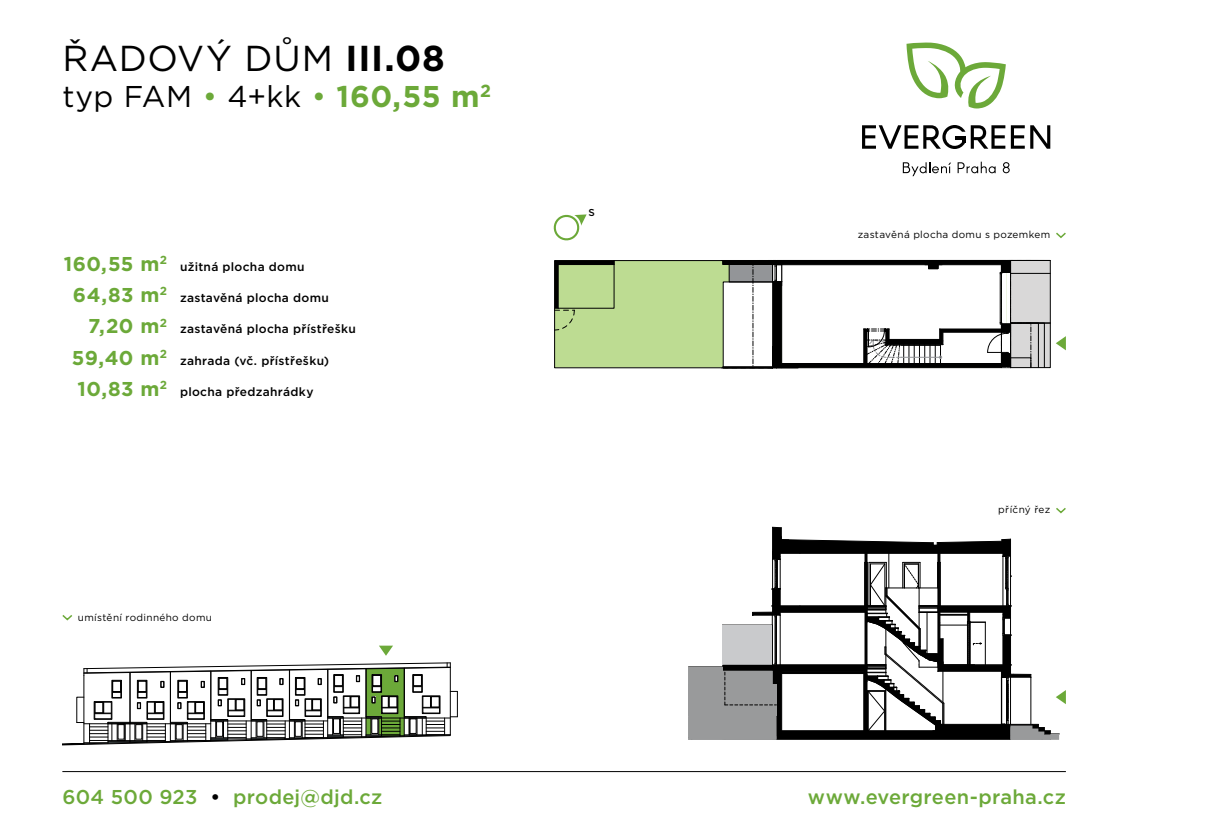
<style>
.page{position:relative;width:1219px;height:834px;background:#fff}
.page>*{position:absolute;margin:0;border:0;box-sizing:border-box;transform-origin:0 0}
.t1{font:36px "Gotham";letter-spacing:.015em;color:#000}
.t2{font:700 30px "Gotham";color:#6ca939}
.t3{font:30px "Gotham";color:#000}
.t4{font:500 20px "Gotham";letter-spacing:.015em;color:#6ca939}
.t5{font:700 20px "Gotham";letter-spacing:.025em;color:#6ca939}
.t6{font:500 12px "Gotham";letter-spacing:.025em;color:#000}
.t7{font:10px "Gotham";letter-spacing:.03em;color:#000}
.t8{font:500 10px "Gotham";color:#000}
.s1{font-weight:700}
.s2{font-weight:400}
.s3{font-weight:400;color:#000}
.s4{color:#000}
</style>
<div class="page">
<hr style="left:62px;top:771px;width:1004px;height:1px;background:#000">
<svg style="left:971px;top:125px;width:34px;height:24px"></svg>
<svg style="left:1011px;top:125px;width:39px;height:24px"></svg>
<svg style="left:903px;top:162px;width:48px;height:14px"></svg>
<svg style="left:958px;top:162px;width:38px;height:11px"></svg>
<svg style="left:1003px;top:162px;width:7px;height:11px"></svg>
<svg style="left:906px;top:43px;width:100px;height:65px"></svg>
<svg style="left:862px;top:125px;width:103px;height:24px"></svg>
<svg style="left:62px;top:662px;width:396px;height:84px"></svg>
<svg style="left:379px;top:645px;width:14px;height:10px"></svg>
<svg style="left:554px;top:260px;width:512px;height:109px"></svg>
<svg style="left:688px;top:527px;width:378px;height:213px"></svg>
<svg style="left:553px;top:214px;width:34px;height:27px"></svg>
<svg style="left:1056px;top:232px;width:10px;height:7px"></svg>
<svg style="left:1056px;top:508px;width:10px;height:6px"></svg>
<svg style="left:62px;top:615px;width:11px;height:6px"></svg>
<h1 class="t1" style="left:62px;top:36px;width:384px">řadový dům <span class="s1">III.08</span></h1>
<h2 class="t3" style="left:62px;top:77px;width:104px">typ FAM</h2>
<h2 class="t2" style="left:203px;top:77px;width:290px"><span class="s2">•</span> <span class="s3">4+kk</span> <span class="s2">•</span> 160,55 m<sup>2</sup></h2>
<h3 class="t5" style="left:64px;top:250px;width:105px">160,55 m<sup>2</sup></h3>
<p class="t6" style="left:180px;top:259px;width:126px">užitná plocha domu</p>
<h3 class="t5" style="left:73px;top:282px;width:96px">64,83 m<sup>2</sup></h3>
<p class="t6" style="left:180px;top:290px;width:150px">zastavěná plocha domu</p>
<h3 class="t5" style="left:88px;top:313px;width:81px">7,20 m<sup>2</sup></h3>
<p class="t6" style="left:180px;top:321px;width:177px">zastavěná plocha přístřešku</p>
<h3 class="t5" style="left:72px;top:344px;width:97px">59,40 m<sup>2</sup></h3>
<p class="t6" style="left:180px;top:352px;width:151px">zahrada (vč. přístřešku)</p>
<h3 class="t5" style="left:78px;top:375px;width:91px">10,83 m<sup>2</sup></h3>
<p class="t6" style="left:180px;top:383px;width:135px">plocha předzahrádky</p>
<p class="t7" style="left:78px;top:610px;width:136px">umístění rodinného domu</p>
<p class="t8" style="left:589px;top:206px;width:8px">s</p>
<p class="t7" style="left:858px;top:228px;width:194px">zastavěná plocha domu s pozemkem</p>
<p class="t7" style="left:998px;top:503px;width:54px">příčný řez</p>
<h3 class="t4" style="left:62px;top:783px;width:322px">604 500 923 <span class="s4">•</span> prodej@djd.cz</h3>
<h3 class="t4" style="left:808px;top:783px;width:260px">www.evergreen-praha.cz</h3>
</div>
